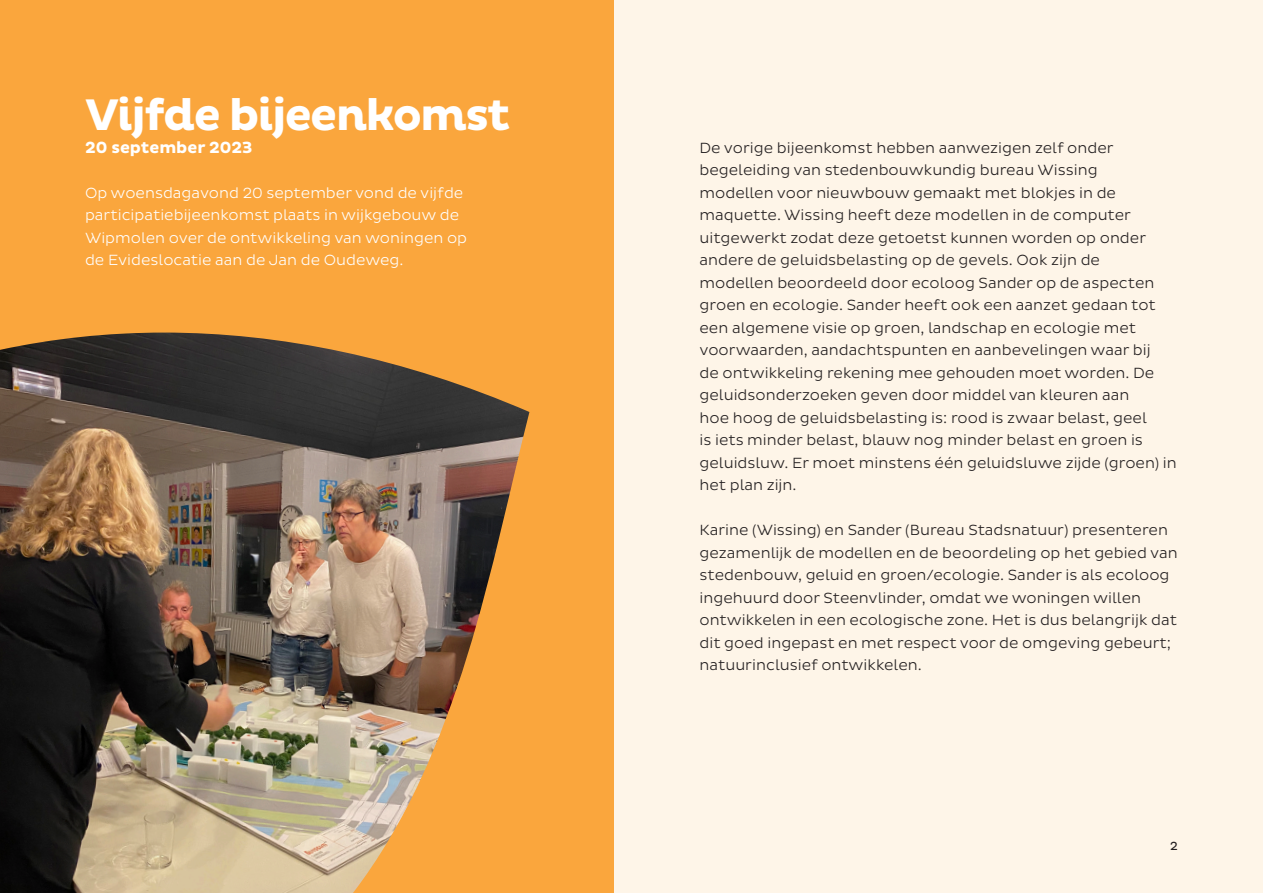
<style>
.page{position:relative;width:1263px;height:893px;background:#fff}
.page>*{position:absolute;margin:0;border:0;box-sizing:border-box;transform-origin:0 0}
.Kleine_titel{font:700 45px "Pluto";letter-spacing:-.04em;color:#fff}
.Subkop{font:700 16.5px "Pluto Sans";color:#fff}
.t1{font:300 15px/22.5px "Pluto Sans";color:#231f20}
.t2{font:300 15px/22.5px "Pluto Sans";color:#fff}
.t3{font:12px "Pluto Sans";color:#000}
</style>
<div class="page">
<div style="left:0;top:0;width:614px;height:893px;background:#faa63d"></div>
<div style="left:614px;top:0;width:649px;height:893px;background:#fef5e8"></div>
<img style="left:0;top:333px;width:529px;height:560px">
<p class="Kleine_titel" style="left:85px;top:89px;width:427px">Vijfde bijeenkomst</p>
<p class="Subkop" style="left:85px;top:138px;width:169px">20 september 2023</p>
<p class="t2" style="left:85px;top:181px;width:384px">Op woensdagavond 20 september vond de vijfde participatiebijeenkomst plaats in wijkgebouw de Wipmolen over de ontwikkeling van woningen op de Evideslocatie aan de Jan de Oudeweg.</p>
<p class="t1" style="left:699px;top:136px;width:479px">De vorige bijeenkomst hebben aanwezigen zelf onder begeleiding van stedenbouwkundig bureau Wissing<br>modellen voor nieuwbouw gemaakt met blokjes in de maquette. Wissing heeft deze modellen in de computer uitgewerkt zodat deze getoetst kunnen worden op onder andere de geluidsbelasting op de gevels. Ook zijn de modellen beoordeeld door ecoloog Sander op de aspecten groen en ecologie. Sander heeft ook een aanzet gedaan tot een algemene visie op groen, landschap en ecologie met voorwaarden, aandachtspunten en aanbevelingen waar bij<br>de ontwikkeling rekening mee gehouden moet worden. De geluidsonderzoeken geven door middel van kleuren aan<br>hoe hoog de geluidsbelasting is: rood is zwaar belast, geel<br>is iets minder belast, blauw nog minder belast en groen is geluidsluw. Er moet minstens één geluidsluwe zijde (groen) in het plan zijn.</p>
<p class="t1" style="left:699px;top:519px;width:480px">Karine (Wissing) en Sander (Bureau Stadsnatuur) presenteren gezamenlijk de modellen en de beoordeling op het gebied van stedenbouw, geluid en groen/ecologie. Sander is als ecoloog ingehuurd door Steenvlinder, omdat we woningen willen ontwikkelen in een ecologische zone. Het is dus belangrijk dat dit goed ingepast en met respect voor de omgeving gebeurt; natuurinclusief ontwikkelen.</p>
<p class="t3" style="left:1170px;top:839px;width:9px">2</p>
</div>
